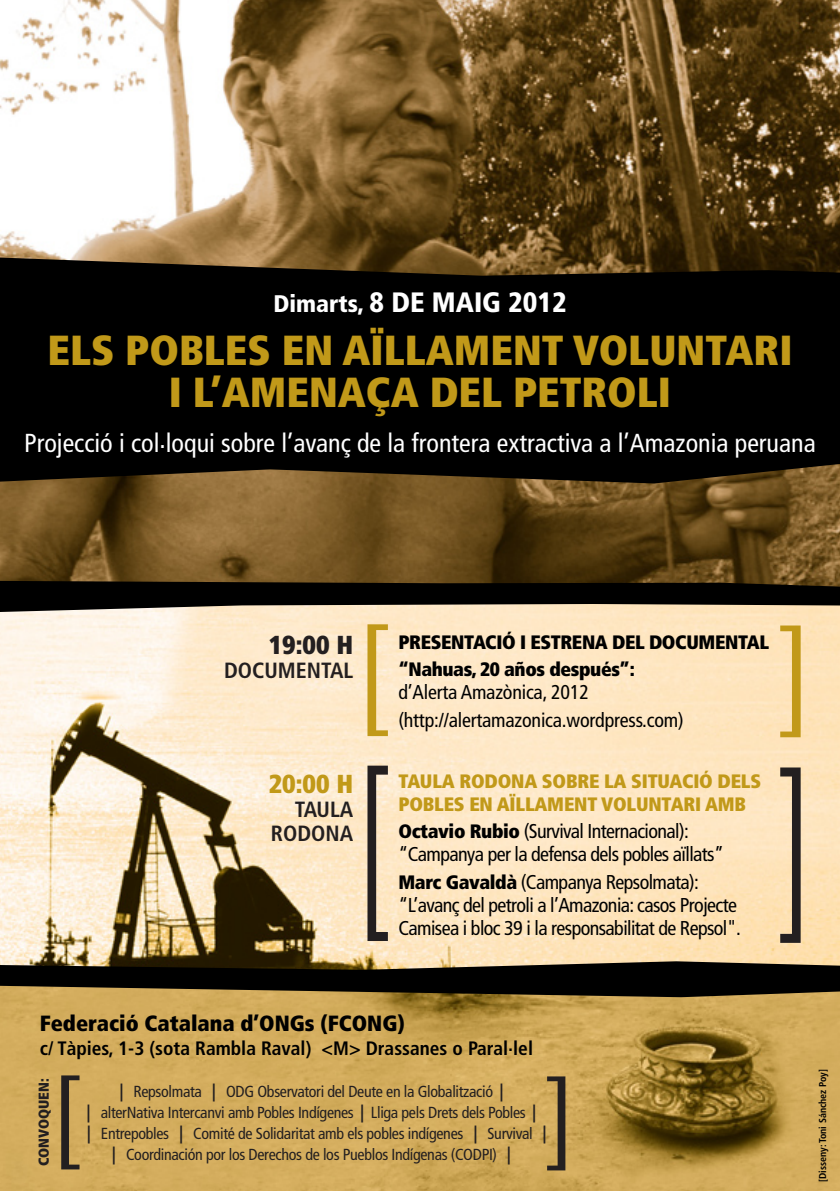
<style>
.page{position:relative;width:840px;height:1191px;background:#fff}
.page>*{position:absolute;margin:0;border:0;box-sizing:border-box;transform-origin:0 0}
.t1{font:900 condensed 42px/42px "Frutiger";color:#c19919;text-align:center}
.t2{font:900 condensed 28px "Frutiger";color:#fff}
.t3{font:condensed 26px "Frutiger";color:#fff}
.t4{font:900 condensed 26px "Frutiger";color:#231f20}
.t5{font:900 condensed 26px "Frutiger";color:#c19919}
.t6{font:900 condensed 22px "Frutiger";color:#000}
.t7{font:700 condensed 22px/24px "Frutiger";color:#231f20;text-align:right}
.t8{font:condensed 20px/23px "Frutiger";letter-spacing:-.03em;color:#000}
.t9{font:condensed 20px/27.6px "Frutiger";letter-spacing:-.01em;color:#000}
.t10{font:900 condensed 19.4px "Frutiger";letter-spacing:-.01em;color:#c19919}
.t11{font:900 condensed 19.4px "Frutiger";letter-spacing:-.02em;color:#000}
.t12{font:700 condensed 19.4px "Frutiger";color:#000}
.t13{font:condensed 16px "Frutiger";letter-spacing:-.02em;color:#231f20}
.t14{font:900 condensed 14.4px "Frutiger";color:#231f20}
.t15{font:700 condensed 10px "Frutiger";color:#000}
.s1{font-size:24px}
.s2{font-weight:900;font-size:19.4px}
.s3{font-weight:900;font-size:18px}
</style>
<div class="page">
<img style="left:0;top:612px;width:839px;height:349px">
<img style="left:0;top:0;width:839px;height:581px">
<img style="left:0;top:997px;width:839px;height:194px">
<svg style="left:0;top:257px;width:839px;height:226px;background:#090703"></svg>
<svg style="left:0;top:581px;width:839px;height:31px;background:#373128"></svg>
<svg style="left:0;top:961px;width:839px;height:36px;background:#312918"></svg>
<svg style="left:367px;top:624px;width:20px;height:112px;background:#e0c173"></svg>
<svg style="left:779px;top:625px;width:21px;height:112px;background:#e3c374"></svg>
<svg style="left:367px;top:765px;width:20px;height:176px;background:#928575"></svg>
<svg style="left:779px;top:767px;width:21px;height:176px;background:#9e8d76"></svg>
<svg style="left:61px;top:1075px;width:18px;height:94px;background:#7d673f"></svg>
<svg style="left:547px;top:1076px;width:18px;height:94px;background:#806a40"></svg>
<h2 class="t2" style="left:273px;top:285px;width:294px"><span class="s1">Dimarts,</span> 8 de maig 2012</h2>
<h1 class="t1" style="left:47px;top:329px;width:746px">ELS POBLES EN AÏLLAMENT VOLUNTARI<br>I L’AM ENAÇA DEL PETROLI</h1>
<h3 class="t3" style="left:24px;top:428px;width:792px">Projecció i col.loqui sobre l’avanç de la frontera extractiva a l’Amazonia peruana</h3>
<h3 class="t4" style="left:268px;top:629px;width:86px">19:00 H</h3>
<h3 class="t7" style="left:224px;top:658px;width:131px">documental</h3>
<h3 class="t5" style="left:268px;top:768px;width:86px">20:00 H</h3>
<h3 class="t7" style="left:271px;top:797px;width:84px">Taula rodona</h3>
<p class="t11" style="left:398px;top:630px;width:23px">PRESEN</p>
<p class="t11" style="left:464px;top:630px;width:160px">TACIÓ I ESTRENA DEL</p>
<p class="t11" style="left:648px;top:630px;width:118px">DOCUMENTAL</p>
<p class="t11" style="left:398px;top:657px;width:238px">“NAHUAS, 20 AÑOS DESPUÉS”:</p>
<p class="t9" style="left:398px;top:678px;width:286px">d’Alerta Amazònica, 2012 (http://alertamazonica.wordpress.com)</p>
<p class="t10" style="left:398px;top:769px;width:75px">TAULA RODON</p>
<p class="t10" style="left:524px;top:769px;width:30px">A SOBRE</p>
<p class="t10" style="left:603px;top:769px;width:125px">LA SITUACIÓ DELS</p>
<p class="t10" style="left:398px;top:792px;width:12px">POBLES</p>
<p class="t10" style="left:469px;top:792px;width:145px">EN AÏLLAMENT VOLUN</p>
<p class="t10" style="left:661px;top:792px;width:84px">TARI AMB</p>
<p class="t8" style="left:398px;top:820px;width:327px"><span class="s2">OCTAVIO RUBIO</span> (Survival Internacional): “Campanya per la defensa dels pobles aïllats”</p>
<p class="t8" style="left:398px;top:870px;width:344px"><span class="s2">MARC GAVALDÀ</span> (Campanya Repsolmata): “L’avanç del petroli a l’Amazonia: casos Projecte<br>Camisea i bloc 39 i la responsabilitat de Repsol".</p>
<h3 class="t6" style="left:40px;top:1009px;width:366px">FEDERACIÓ CATALANA D’ONGS (FCONG)</h3>
<p class="t12" style="left:40px;top:1036px;width:494px">c/ Tàpies, 1-3 (sota Rambla Raval) &lt;M&gt; Drassanes o Paral.lel</p>
<p class="t14" style="left:35px;top:1166px;width:89px;rotate:-90deg">CONVOQUEN:</p>
<p class="t15" style="left:816px;top:1182px;width:114px;rotate:-90deg">[Disseny: Toni Sánchez Poy]</p>
<p class="t13" style="left:120px;top:1082px;width:385px"><span class="s3">|</span> Repsolmata <span class="s3">|</span> ODG Observatori del Deute en la Globalització <span class="s3">|</span></p>
<p class="t13" style="left:87px;top:1103px;width:450px"><span class="s3">|</span> alterNativa Intercanvi amb Pobles Indígenes <span class="s3">|</span> Lliga pels Drets dels Pobles <span class="s3">|</span></p>
<p class="t13" style="left:87px;top:1124px;width:460px"><span class="s3">|</span> Entrepobles <span class="s3">|</span> Comité de Solidaritat amb els pobles indígenes <span class="s3">|</span> Survival <span class="s3">|</span></p>
<p class="t13" style="left:112px;top:1145px;width:400px"><span class="s3">|</span> Coordinación por los Derechos de los Pueblos Indígenas (CODPI) <span class="s3">|</span></p>
</div>
